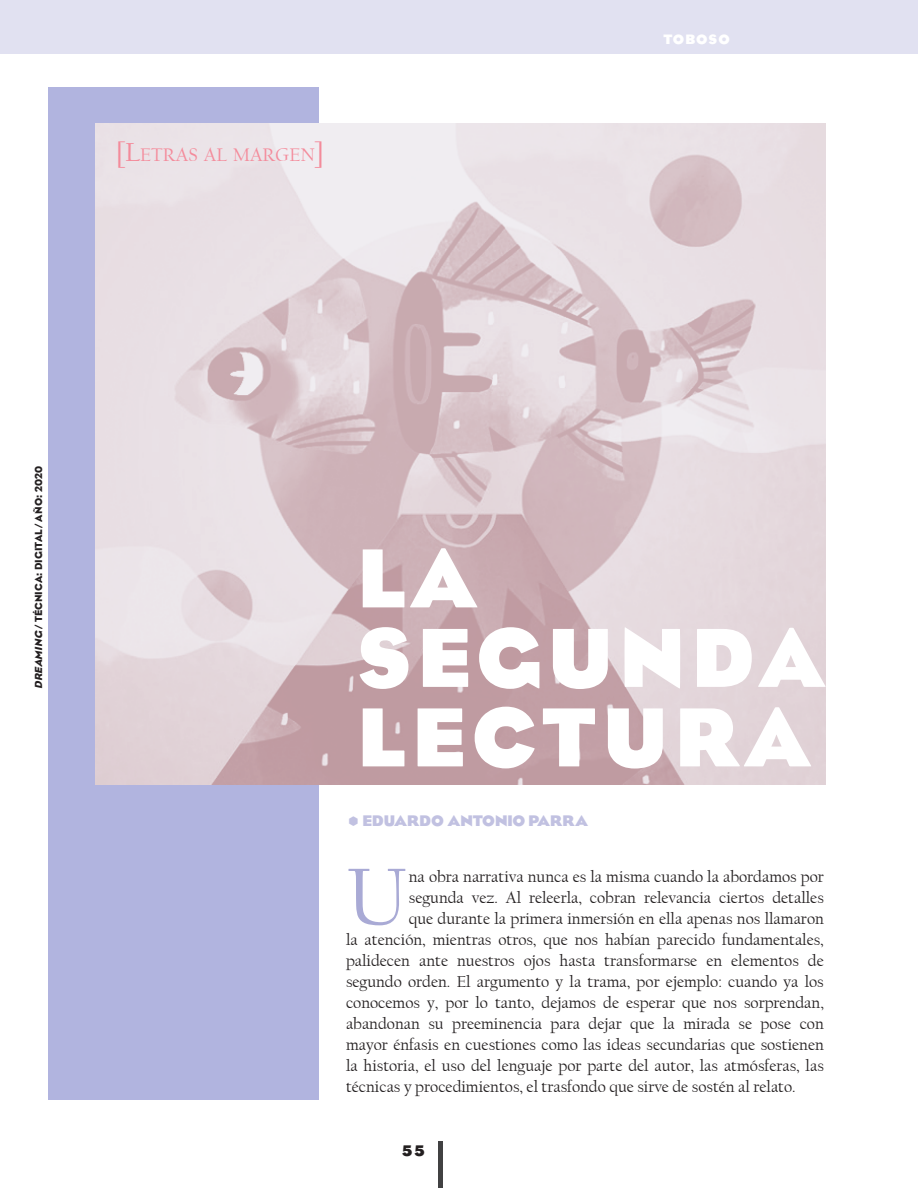
<style>
.page{position:relative;width:918px;height:1188px;background:#fff}
.page>*{position:absolute;margin:0;border:0;box-sizing:border-box;transform-origin:0 0}
.t1{font:700 85.5px/79.5px "Eagle";letter-spacing:.07em;color:#fff}
.capitular{font:83.4px "Californian FB";color:#a9aad5}
.tobosos{font:19.05px "Californian FB";color:#f48b9b}
.capitular-2{font:16.5px "Californian FB";color:#231f20}
.t2{font:700 13.5px "OPTI Eagle";color:#c1c1e1}
.numeracíon{font:700 13.5px "OPTI Eagle";color:#231f20}
.t3{font:700 12px "OPTI Eagle";letter-spacing:.1em;color:#fff}
.Cedula{font:10.5px "Eagle";letter-spacing:.01em;color:#231f20}
.s1{font-size:27.3px}
.s2{font-style:italic}
</style>
<div class="page">
<div style="left:0;top:0;width:918px;height:54px;background:#e1e1f1"></div>
<div style="left:438px;top:1142px;width:5px;height:46px;background:#414142"></div>
<hr style="left:0;top:0;width:1px;height:54px;background:#d9d9ed">
<div style="left:48px;top:87px;width:271px;height:1013px;background:#b1b4df"></div>
<img style="left:95px;top:123px;width:730px;height:661px">
<p class="tobosos" style="left:116px;top:144px;width:210px"><span class="s1">[L</span>ETRAS AL MARGEN<span class="s1">]</span></p>
<p class="t3" style="left:663px;top:30px;width:68px">TOBOSO</p>
<p class="Cedula" style="left:33px;top:689px;width:225px;rotate:-90deg"><span class="s2">DREAMING</span> / TÉCNICA: DIGITAL/ AÑO: 2020</p>
<p class="t1" style="left:357px;top:539px;width:469px">LA<br>SEGUNDA<br>LECTURA</p>
<p class="t2" style="left:363px;top:811px;width:227px">EDUARDO ANTONIO PARRA</p>
<p class="capitular" style="left:346px;top:851px;width:64px">U</p>
<p class="capitular-2" style="left:409px;top:868px;width:417px">na obra narrativa nunca es la misma cuando la abordamos por</p>
<p class="capitular-2" style="left:409px;top:889px;width:417px">segunda vez. Al releerla, cobran relevancia ciertos detalles</p>
<p class="capitular-2" style="left:409px;top:910px;width:417px">que durante la primera inmersión en ella apenas nos llamaron</p>
<p class="capitular-2" style="left:346px;top:931px;width:479px">la atención, mientras otros, que nos habían parecido fundamentales,</p>
<p class="capitular-2" style="left:346px;top:952px;width:479px">palidecen ante nuestros ojos hasta transformarse en elementos de</p>
<p class="capitular-2" style="left:346px;top:973px;width:479px">segundo orden. El argumento y la trama, por ejemplo: cuando ya los</p>
<p class="capitular-2" style="left:346px;top:994px;width:479px">conocemos y, por lo tanto, dejamos de esperar que nos sorprendan,</p>
<p class="capitular-2" style="left:346px;top:1015px;width:479px">abandonan su preeminencia para dejar que la mirada se pose con</p>
<p class="capitular-2" style="left:346px;top:1036px;width:479px">mayor énfasis en cuestiones como las ideas secundarias que sostienen</p>
<p class="capitular-2" style="left:346px;top:1057px;width:479px">la historia, el uso del lenguaje por parte del autor, las atmósferas, las</p>
<p class="capitular-2" style="left:346px;top:1078px;width:451px">técnicas y procedimientos, el trasfondo que sirve de sostén al relato.</p>
<p class="numeracíon" style="left:401px;top:1141px;width:26px">55</p>
</div>
